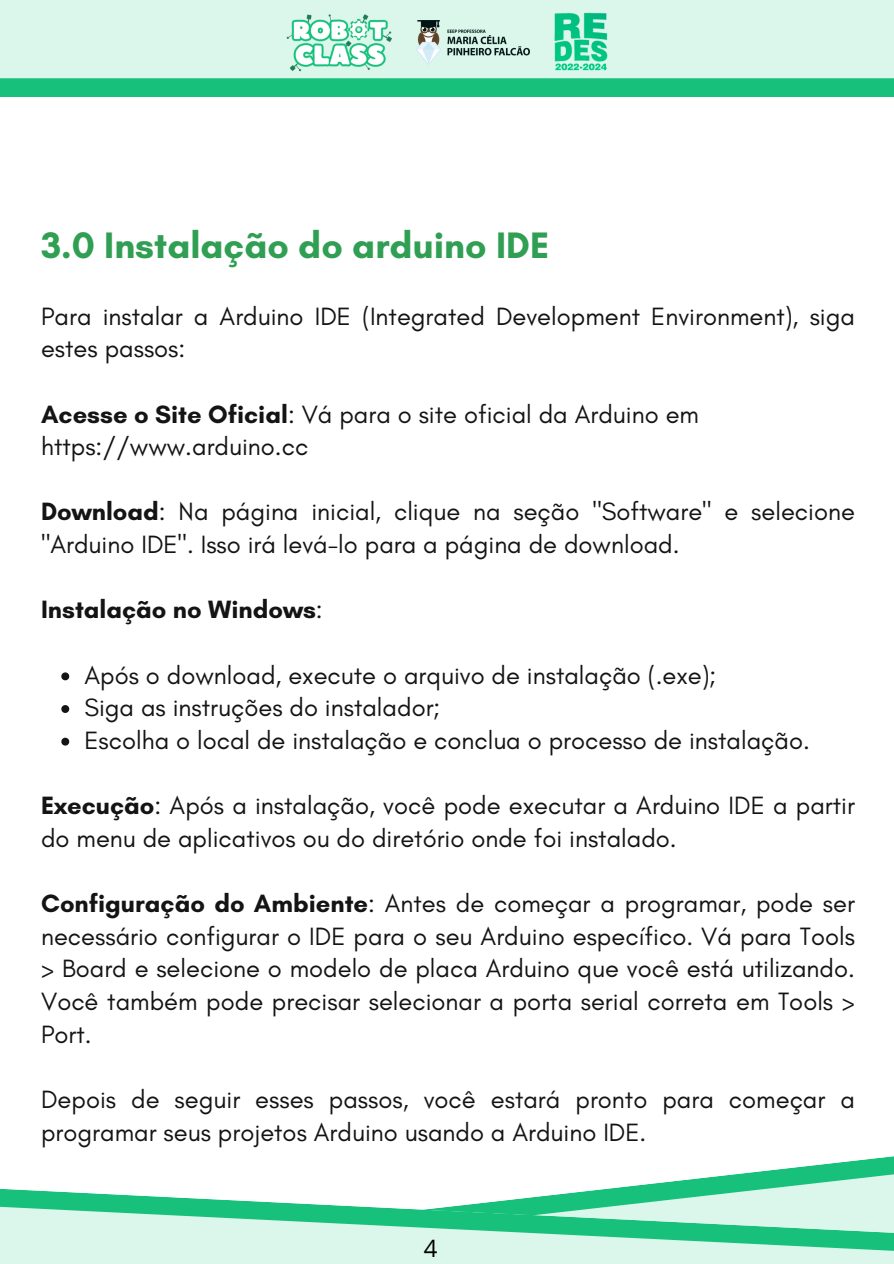
<style>
.page{position:relative;width:894px;height:1264px;background:#fff}
.page>*{position:absolute;margin:0;border:0;box-sizing:border-box;transform-origin:0 0}
.t1{font:700 37.5px "Glacial Indifference";color:#309f53}
.t2{font:25.5px/32.7px "Glacial Indifference";color:#141414}
.t3{font:700 25.5px "Glacial Indifference";color:#141414}
.t4{font:24px "Open Sans";color:#000}
.s1{font-weight:700}
.s2{font-weight:400}
</style>
<div class="page">
<svg style="left:0;top:0;width:893px;height:96px"></svg>
<svg style="left:624px;top:1156px;width:269px;height:31px"></svg>
<svg style="left:0;top:1187px;width:893px;height:76px"></svg>
<svg style="left:61px;top:672px;width:8px;height:8px"></svg>
<svg style="left:61px;top:705px;width:8px;height:8px"></svg>
<svg style="left:61px;top:737px;width:8px;height:8px"></svg>
<img style="left:416px;top:20px;width:113px;height:44px">
<img style="left:286px;top:12px;width:107px;height:60px">
<img style="left:553px;top:11px;width:55px;height:62px">
<p class="t1" style="left:41px;top:222px;width:509px">3.0 Instalação do arduino IDE</p>
<p class="t2" style="left:41px;top:299px;width:815px">Para instalar a Arduino IDE (Integrated Development Environment), siga estes passos:</p>
<p class="t2" style="left:41px;top:397px;width:659px"><span class="s1">Acesse o Site Oficial</span>: Vá para o site oficial da Arduino em</p>
<p class="t2" style="left:41px;top:430px;width:269px">https://www.arduino.cc</p>
<p class="t2" style="left:41px;top:495px;width:815px"><span class="s1">Download</span>: Na página inicial, clique na seção "Software" e selecione "Arduino IDE". Isso irá levá-lo para a página de download.</p>
<p class="t3" style="left:41px;top:594px;width:283px">Instalação no Windows<span class="s2">:</span></p>
<p class="t2" style="left:84px;top:658px;width:633px">Após o download, execute o arquivo de instalação (.exe);</p>
<p class="t2" style="left:84px;top:691px;width:357px">Siga as instruções do instalador;</p>
<p class="t2" style="left:84px;top:723px;width:726px">Escolha o local de instalação e conclua o processo de instalação.</p>
<p class="t2" style="left:41px;top:789px;width:815px"><span class="s1">Execução</span>: Após a instalação, você pode executar a Arduino IDE a partir do menu de aplicativos ou do diretório onde foi instalado.</p>
<p class="t2" style="left:41px;top:886px;width:815px;text-align:justify"><span class="s1">Configuração do Ambiente</span>: Antes de começar a programar, pode ser necessário configurar o IDE para o seu Arduino específico. Vá para Tools &gt; Board e selecione o modelo de placa Arduino que você está utilizando.<br>Você também pode precisar selecionar a porta serial correta em Tools &gt; Port.</p>
<p class="t2" style="left:41px;top:1082px;width:815px">Depois de seguir esses passos, você estará pronto para começar a programar seus projetos Arduino usando a Arduino IDE.</p>
<p class="t4" style="left:423px;top:1231px;width:15px">4</p>
</div>
